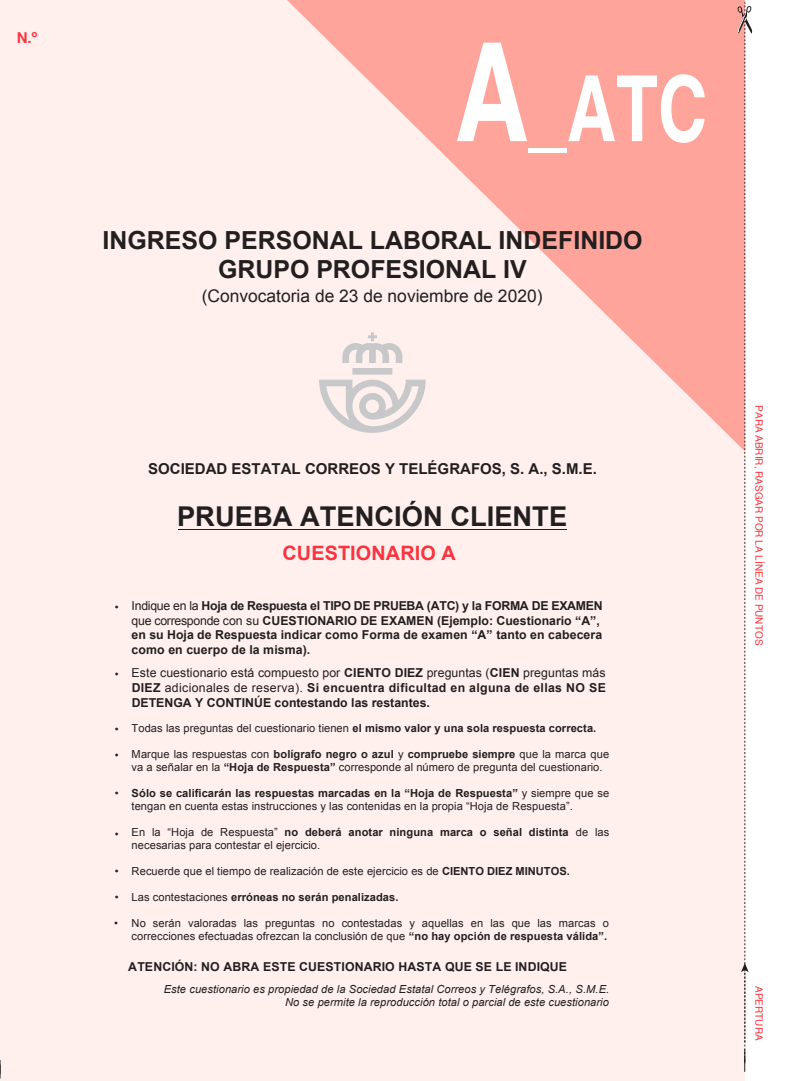
<style>
.page{position:relative;width:798px;height:1081px;background:#fff}
.page>*{position:absolute;margin:0;border:0;box-sizing:border-box;transform-origin:0 0}
.t1{font:700 91.12px "Helvetica";color:#fff;scale:.75 1}
.t2{font:700 27.25px "Arial";color:#231f20}
.t3{font:700 24.88px/28.8px "Arial";color:#231f20;text-align:center}
.t4{font:700 19.75px "Arial";letter-spacing:.005em;color:#fb333e}
.t5{font:17.38px "Arial";color:#231f20}
.t6{font:700 15px "Arial";color:#231f20}
.t7{font:700 15px "Helvetica";color:#fb333e}
.t8{font:700 12.25px/14.8px "Arial";color:#231f20}
.t9{font:11.12px/12.9px "Arial";letter-spacing:.005em;color:#231f20}
.t10{font:italic 11.12px/12.9px "Arial";letter-spacing:.005em;color:#231f20;text-align:right}
.t11{font:700 11.12px "Arial";letter-spacing:.005em;color:#231f20}
.t12{font:10.12px "Helvetica";color:#fb333e}
.s1{font-size:136.75px}
.s2{font-weight:400}
.s3{font-weight:700}
</style>
<div class="page">
<div style="left:0;top:0;width:744px;height:1050px;background:#fff0ee"></div>
<div style="left:0;top:1050px;width:744px;height:31px;background:#fff0ee"></div>
<svg style="left:287px;top:0;width:457px;height:444px;fill:#ffa49a"></svg>
<svg style="left:0;top:1060px;width:1px;height:18px"></svg>
<svg style="left:319px;top:332px;width:106px;height:101px"></svg>
<svg style="left:737px;top:2px;width:15px;height:1070px"></svg>
<hr style="left:178px;top:530px;width:389px;height:1px;background:#231f20">
<h3 class="t7" style="left:17px;top:25px;width:22px">N.º</h3>
<h1 class="t1" style="left:454px;top:35px;width:338px"><span class="s1">A</span>_ATC</h1>
<h3 class="t3" style="left:103px;top:227px;width:541px">INGRESO PERSONAL LABORAL INDEFINIDO<br>GRUPO PROFESIONAL IV</h3>
<h3 class="t5" style="left:202px;top:284px;width:342px">(Convocatoria de 23 de noviembre de 2020)</h3>
<h3 class="t6" style="left:148px;top:459px;width:450px">SOCIEDAD ESTATAL CORREOS Y TELÉGRAFOS, S. A., S.M.E.</h3>
<h2 class="t2" style="left:177px;top:498px;width:391px">PRUEBA ATENCIÓN CLIENTE</h2>
<h3 class="t4" style="left:282px;top:540px;width:175px">CUESTIONARIO A</h3>
<p class="t9" style="left:115px;top:600px;width:5px">•</p>
<p class="t9" style="left:115px;top:667px;width:5px">•</p>
<p class="t9" style="left:115px;top:722px;width:5px">•</p>
<p class="t9" style="left:115px;top:748px;width:5px">•</p>
<p class="t9" style="left:115px;top:787px;width:5px">•</p>
<p class="t9" style="left:115px;top:828px;width:5px">•</p>
<p class="t9" style="left:115px;top:865px;width:5px">•</p>
<p class="t9" style="left:115px;top:890px;width:5px">•</p>
<p class="t9" style="left:114px;top:916px;width:5px">•</p>
<p class="t8" style="left:132px;top:598px;width:472px"><span class="s2">Indique en la</span> Hoja de Respuesta el TIPO DE PRUEBA (ATC) y la FORMA DE EXAMEN <span class="s2">que corresponde con su</span> CUESTIONARIO DE EXAMEN (Ejemplo: Cuestionario “A”, en su Hoja de Respuesta indicar como Forma de examen “A” tanto en cabecera como en cuerpo de la misma).</p>
<p class="t8" style="left:132px;top:666px;width:475px;text-align:justify"><span class="s2">Este cuestionario está compuesto por</span> CIENTO DIEZ <span class="s2">preguntas (</span>CIEN <span class="s2">preguntas más </span>DIEZ <span class="s2">adicionales de reserva).</span> Si encuentra dificultad en alguna de ellas NO SE DETENGA Y CONTINÚE contestando las restantes.</p>
<p class="t9" style="left:132px;top:722px;width:466px">Todas las preguntas del cuestionario tienen <span class="s3">el mismo valor y una sola respuesta correcta.</span></p>
<p class="t9" style="left:132px;top:748px;width:479px">Marque las respuestas con <span class="s3">bolígrafo negro o azul</span> y <span class="s3">compruebe siempre</span> que la marca que va a señalar en la <span class="s3">“Hoja de Respuesta”</span> corresponde al número de pregunta del cuestionario.</p>
<p class="t9" style="left:132px;top:787px;width:479px"><span class="s3">Sólo se calificarán las respuestas marcadas en la “Hoja de Respuesta”</span> y siempre que se tengan en cuenta estas instrucciones y las contenidas en la propia “Hoja de Respuesta”.</p>
<p class="t9" style="left:132px;top:826px;width:479px">En la “Hoja de Respuesta” <span class="s3">no deberá anotar ninguna marca o señal distinta</span> de las necesarias para contestar el ejercicio.</p>
<p class="t9" style="left:132px;top:865px;width:439px">Recuerde que el tiempo de realización de este ejercicio es de <span class="s3">CIENTO DIEZ MINUTOS.</span></p>
<p class="t11" style="left:131px;top:889px;width:268px"><span class="s2">Las contestaciones</span> erróneas no serán penalizadas.</p>
<p class="t9" style="left:131px;top:916px;width:478px">No serán valoradas las preguntas no contestadas y aquellas en las que las marcas o correcciones efectuadas ofrezcan la conclusión de que <span class="s3">“no hay opción de respuesta válida”.</span></p>
<p class="t8" style="left:128px;top:960px;width:440px">ATENCIÓN: NO ABRA ESTE CUESTIONARIO HASTA QUE SE LE INDIQUE</p>
<p class="t10" style="left:164px;top:982px;width:447px">Este cuestionario es propiedad de la Sociedad Estatal Correos y Telégrafos, S.A., S.M.E.<br>No se permite la reproducción total o parcial de este cuestionario</p>
<p class="t12" style="left:766px;top:405px;width:241px;rotate:90deg">PARA ABRIR, RASGAR POR LA LÍNEA DE PUNTOS</p>
<p class="t12" style="left:766px;top:986px;width:56px;rotate:90deg">APERTURA</p>
</div>
